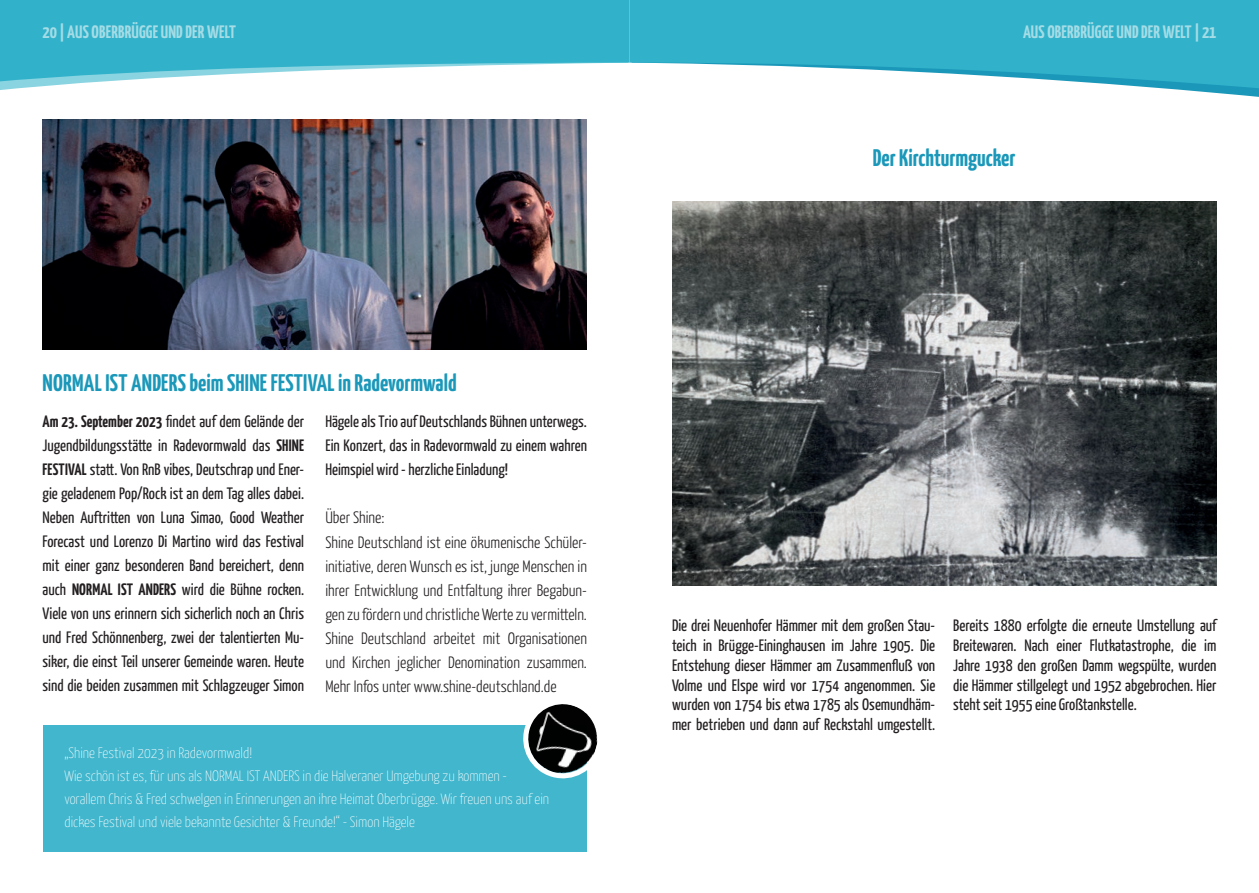
<style>
.page{position:relative;width:1259px;height:893px;background:#fff}
.page>*{position:absolute;margin:0;border:0;box-sizing:border-box;transform-origin:0 0}
.t1{font:700 24px "Yanone Kaffeesatz";color:#1b98b9}
.t2{font:700 18px "Yanone Kaffeesatz";letter-spacing:.01em;color:#a5dce6}
.t3{font:16.5px/24px "Yanone Kaffeesatz";color:#231f20;text-align:justify}
.t4{font:300 16.5px/24px "Yanone Kaffeesatz";color:#231f20}
.t5{font:100 15px/23.1px "Yanone Kaffeesatz";color:#fff}
.s1{font-weight:700}
</style>
<div class="page">
<div style="left:43px;top:725px;width:544px;height:126px;background:#41b6cd"></div>
<img style="left:672px;top:202px;width:544px;height:384px">
<img style="left:43px;top:119px;width:544px;height:231px">
<svg style="left:523px;top:704px;width:75px;height:75px"></svg>
<svg style="left:1172px;top:89px;width:87px;height:8px"></svg>
<svg style="left:629px;top:0;width:630px;height:89px;fill:#31b2ca"></svg>
<svg style="left:0;top:83px;width:80px;height:7px"></svg>
<svg style="left:0;top:0;width:629px;height:83px;background:#50bdd2"></svg>
<p class="t2" style="left:43px;top:21px;width:195px">20 | AUS OBERBRÜGGE UND DER WELT</p>
<p class="t2" style="left:1023px;top:21px;width:195px">AUS OBERBRÜGGE UND DER WELT | 21</p>
<h1 class="t1" style="left:43px;top:368px;width:415px">NORMAL IST ANDERS beim SHINE FESTIVAL in Radevormwald</h1>
<p class="t3" style="left:43px;top:409px;width:263px"><span class="s1">Am 23. September 2023</span> findet auf dem Gelände der Jugendbildungsstätte in Radevormwald das <span class="s1">SHINE FESTIVAL</span> statt. Von RnB vibes, Deutschrap und Ener&shy;gie geladenem Pop/Rock ist an dem Tag alles dabei.<br>Neben Auftritten von Luna Simao, Good Weather Forecast und Lorenzo Di Martino wird das Festival mit einer ganz besonderen Band bereichert, denn auch <span class="s1">NORMAL IST ANDERS</span> wird die Bühne rocken.<br>Viele von uns erinnern sich sicherlich noch an Chris und Fred Schönnenberg, zwei der talentierten Mu&shy;siker, die einst Teil unserer Gemeinde waren. Heute sind die beiden zusammen mit Schlagzeuger Simon</p>
<p class="t3" style="left:325px;top:409px;width:263px">Hägele als Trio auf Deutschlands Bühnen unterwegs.<br>Ein Konzert, das in Radevormwald zu einem wahren Heimspiel wird - herzliche Einladung!</p>
<p class="t4" style="left:325px;top:505px;width:263px">Über Shine:<br>Shine Deutschland ist eine ökumenische Schüler&shy;initiative, deren Wunsch es ist, junge Menschen in ihrer Entwicklung und Entfaltung ihrer Begabun&shy;gen zu fördern und christliche Werte zu vermitteln.<br>Shine Deutschland arbeitet mit Organisationen und Kirchen jeglicher Denomination zusammen.<br>Mehr Infos unter www.shine-deutschland.de</p>
<p class="t5" style="left:64px;top:740px;width:486px">„Shine Festival 2023 in Radevormwald!<br>Wie schön ist es, für uns als NORMAL IST ANDERS in die Halveraner Umgebung zu kommen - vorallem Chris &amp; Fred schwelgen in Erinnerungen an ihre Heimat Oberbrügge. Wir freuen uns auf ein dickes Festival und viele bekannte Gesichter &amp; Freunde!“ - Simon Hägele</p>
<h1 class="t1" style="left:873px;top:143px;width:144px">Der Kirchturmgucker</h1>
<p class="t3" style="left:672px;top:615px;width:265px;line-height:19.8px">Die drei Neuenhofer Hämmer mit dem großen Stau&shy;teich in Brügge-Eininghausen im Jahre 1905. Die Entstehung dieser Hämmer am Zusammenfluß von Volme und Elspe wird vor 1754 angenommen. Sie wurden von 1754 bis etwa 1785 als Osemundhäm&shy;mer betrieben und dann auf Reckstahl umgestellt.</p>
<p class="t3" style="left:953px;top:615px;width:265px;line-height:19.8px">Bereits 1880 erfolgte die erneute Umstellung auf Breitewaren. Nach einer Flutkatastrophe, die im Jahre 1938 den großen Damm wegspülte, wurden die Hämmer stillgelegt und 1952 abgebrochen. Hier steht seit 1955 eine Großtankstelle.</p>
</div>
